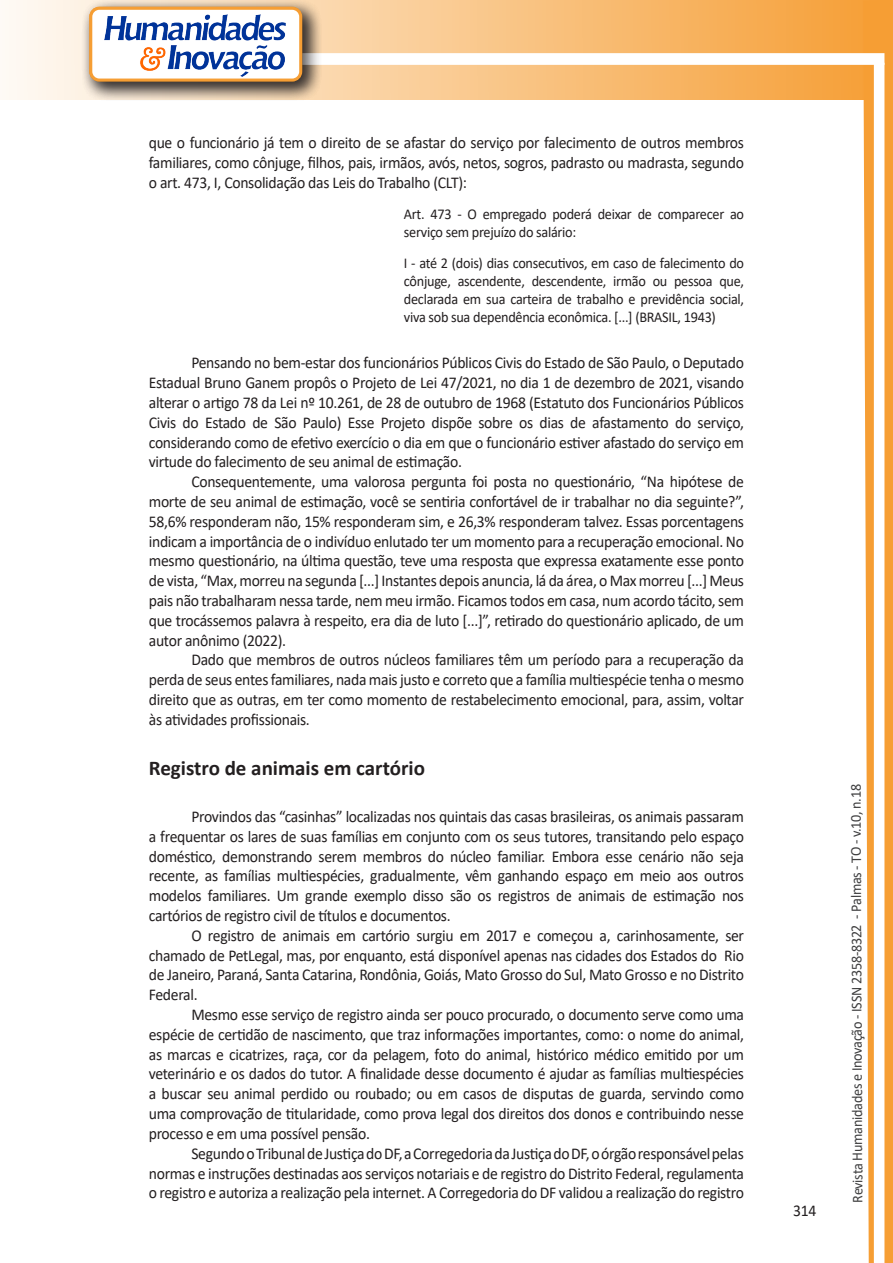
<style>
.page{position:relative;width:893px;height:1263px;background:#fff}
.page>*{position:absolute;margin:0;border:0;box-sizing:border-box;transform-origin:0 0}
.Titulo_2{font:700 21px "Calibri";color:#231f20}
.texto{font:16.5px/19.8px "Calibri";letter-spacing:-.02em;color:#231f20;text-align:justify;scale:.95 1}
.citacao{font:15px/18px "Calibri";letter-spacing:-.02em;color:#231f20;scale:.95 1}
.t1{font:15px "Calibri";letter-spacing:-.025em;color:#3e3e3f;scale:.95 1}
</style>
<div class="page">
<svg style="left:5px;top:0;width:858px;height:100px;background:#f9c484"></svg>
<div style="left:302px;top:53px;width:582px;height:12px;background:#fff;border:2px solid #fff"></div>
<svg style="left:863px;top:0;width:30px;height:1263px"></svg>
<div style="left:81px;top:0;width:241px;height:102px;background:#231f20;opacity:.75"></div>
<div style="left:91px;top:8px;width:210px;height:72px;background:#fff;border-radius:9px"></div>
<img style="left:104px;top:14px;width:181px;height:62px">
<div style="left:89px;top:7px;width:213px;height:75px;border:3px solid #f69e34;border-radius:9px"></div>
<p class="texto" style="left:149px;top:133px;width:628px">que o funcionário já tem o direito de se afastar do serviço por falecimento de outros membros familiares, como cônjuge, filhos, pais, irmãos, avós, netos, sogros, padrasto ou madrasta, segundo o art. 473, I, Consolidação das Leis do Trabalho (CLT):</p>
<p class="citacao" style="left:404px;top:204px;width:360px">Art. 473 - O empregado poderá deixar de comparecer ao serviço sem prejuízo do salário:</p>
<p class="citacao" style="left:404px;top:253px;width:360px;text-align:justify">I - até 2 (dois) dias consecutivos, em caso de falecimento do cônjuge, ascendente, descendente, irmão ou pessoa que, declarada em sua carteira de trabalho e previdência social, viva sob sua dependência econômica. [...] (BRASIL, 1943)</p>
<p class="texto" style="left:149px;top:353px;width:628px;text-indent:43px">Pensando no bem-estar dos funcionários Públicos Civis do Estado de São Paulo, o Deputado Estadual Bruno Ganem propôs o Projeto de Lei 47/2021, no dia 1 de dezembro de 2021, visando alterar o artigo 78 da Lei nº 10.261, de 28 de outubro de 1968 (Estatuto dos Funcionários Públicos Civis do Estado de São Paulo) Esse Projeto dispõe sobre os dias de afastamento do serviço, considerando como de efetivo exercício o dia em que o funcionário estiver afastado do serviço em virtude do falecimento de seu animal de estimação.</p>
<p class="texto" style="left:149px;top:471px;width:628px;text-indent:43px">Consequentemente, uma valorosa pergunta foi posta no questionário, “Na hipótese de morte de seu animal de estimação, você se sentiria confortável de ir trabalhar no dia seguinte?”, 58,6% responderam não, 15% responderam sim, e 26,3% responderam talvez. Essas porcentagens indicam a importância de o indivíduo enlutado ter um momento para a recuperação emocional. No mesmo questionário, na última questão, teve uma resposta que expressa exatamente esse ponto de vista, “Max, morreu na segunda [...] Instantes depois anuncia, lá da área, o Max morreu [...] Meus pais não trabalharam nessa tarde, nem meu irmão. Ficamos todos em casa, num acordo tácito, sem que trocássemos palavra à respeito, era dia de luto [...]”, retirado do questionário aplicado, de um autor anônimo (2022).</p>
<p class="texto" style="left:149px;top:650px;width:628px;text-indent:43px">Dado que membros de outros núcleos familiares têm um período para a recuperação da perda de seus entes familiares, nada mais justo e correto que a família multiespécie tenha o mesmo direito que as outras, em ter como momento de restabelecimento emocional, para, assim, voltar às atividades profissionais.</p>
<p class="Titulo_2" style="left:149px;top:753px;width:278px">Registro de animais em cartório</p>
<p class="texto" style="left:149px;top:806px;width:628px;text-indent:43px">Provindos das “casinhas” localizadas nos quintais das casas brasileiras, os animais passaram a frequentar os lares de suas famílias em conjunto com os seus tutores, transitando pelo espaço doméstico, demonstrando serem membros do núcleo familiar. Embora esse cenário não seja recente, as famílias multiespécies, gradualmente, vêm ganhando espaço em meio aos outros modelos familiares. Um grande exemplo disso são os registros de animais de estimação nos cartórios de registro civil de títulos e documentos.</p>
<p class="texto" style="left:149px;top:925px;width:628px;text-indent:43px">O registro de animais em cartório surgiu em 2017 e começou a, carinhosamente, ser chamado de PetLegal, mas, por enquanto, está disponível apenas nas cidades dos Estados do Rio de Janeiro, Paraná, Santa Catarina, Rondônia, Goiás, Mato Grosso do Sul, Mato Grosso e no Distrito Federal.</p>
<p class="texto" style="left:149px;top:1004px;width:628px;text-indent:43px">Mesmo esse serviço de registro ainda ser pouco procurado, o documento serve como uma espécie de certidão de nascimento, que traz informações importantes, como: o nome do animal, as marcas e cicatrizes, raça, cor da pelagem, foto do animal, histórico médico emitido por um veterinário e os dados do tutor. A finalidade desse documento é ajudar as famílias multiespécies a buscar seu animal perdido ou roubado; ou em casos de disputas de guarda, servindo como uma comprovação de titularidade, como prova legal dos direitos dos donos e contribuindo nesse processo e em uma possível pensão.</p>
<p class="texto" style="left:149px;top:1143px;width:628px;text-indent:43px">Segundo o Tribunal de Justiça do DF, a Corregedoria da Justiça do DF, o órgão responsável pelas normas e instruções destinadas aos serviços notariais e de registro do Distrito Federal, regulamenta o registro e autoriza a realização pela internet. A Corregedoria do DF validou a realização do registro</p>
<p class="texto" style="left:793px;top:1200px;width:26px">314</p>
<p class="t1" style="left:846px;top:1203px;width:442px;rotate:-90deg">Revista Humanidades e Inovação - ISSN 2358-8322 - Palmas - TO - v.10, n.18</p>
</div>
